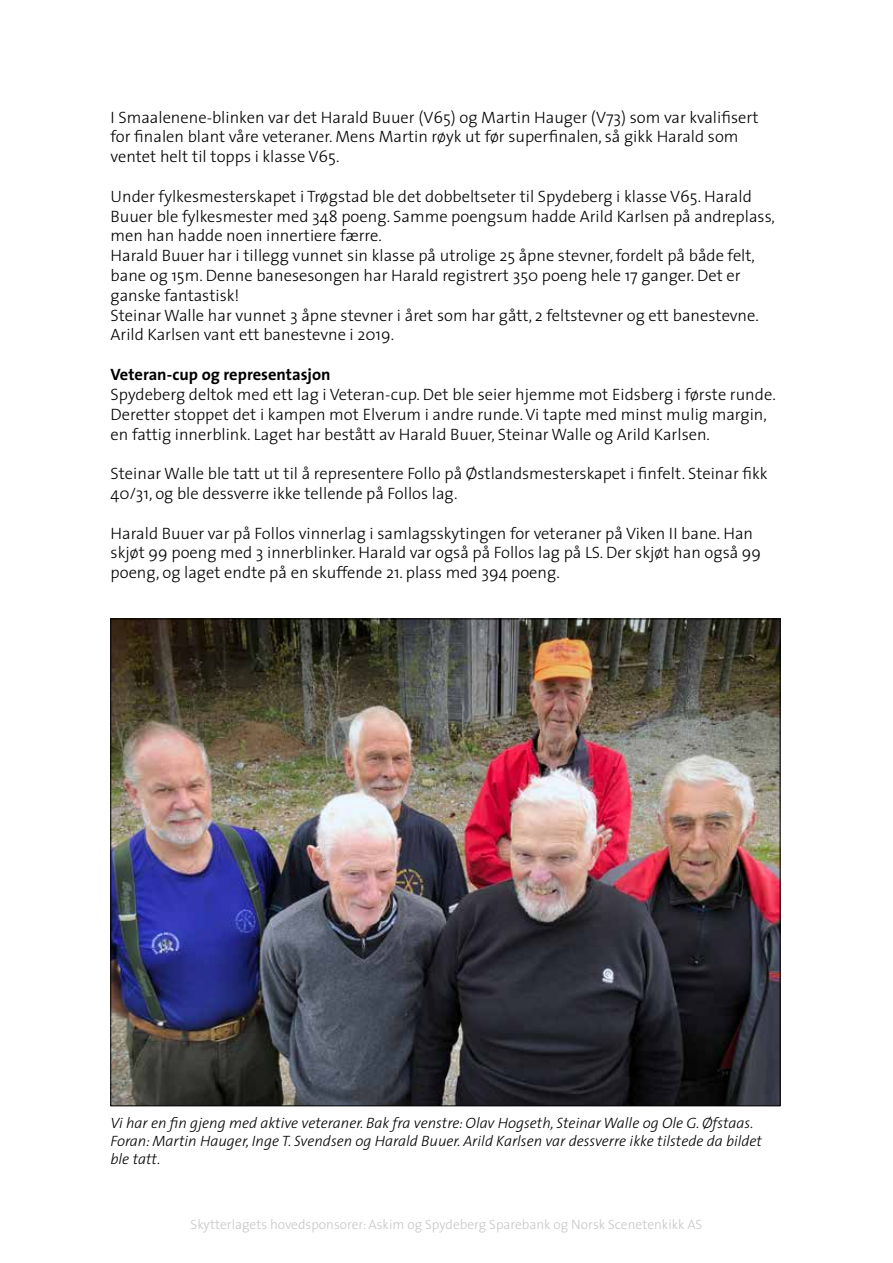
<style>
.page{position:relative;width:893px;height:1263px;background:#fff}
.page>*{position:absolute;margin:0;border:0;box-sizing:border-box;transform-origin:0 0}
.t1{font:300 16.5px/19.8px "The Sans";color:#000}
.t2{font:700 16.5px "The Sans";color:#000}
.t3{font:italic 300 15px/18px "The Sans";color:#000}
.t4{font:300 13.5px "The Sans";color:#c6c6c6}
</style>
<div class="page">
<img style="left:113px;top:621px;width:665px;height:483px">
<p class="t1" style="left:111px;top:107px;width:650px">I Smaalenene-blinken var det Harald Buuer (V65) og Martin Hauger (V73) som var kvalifisert for finalen blant våre veteraner. Mens Martin røyk ut før superfinalen, så gikk Harald som ventet helt til topps i klasse V65.</p>
<p class="t1" style="left:111px;top:186px;width:666px">Under fylkesmesterskapet i Trøgstad ble det dobbeltseter til Spydeberg i klasse V65. Harald Buuer ble fylkesmester med 348 poeng. Samme poengsum hadde Arild Karlsen på andreplass, men han hadde noen innertiere færre.<br>Harald Buuer har i tillegg vunnet sin klasse på utrolige 25 åpne stevner, fordelt på både felt, bane og 15m. Denne banesesongen har Harald registrert 350 poeng hele 17 ganger. Det er ganske fantastisk!<br>Steinar Walle har vunnet 3 åpne stevner i året som har gått, 2 feltstevner og ett banestevne.<br>Arild Karlsen vant ett banestevne i 2019.</p>
<p class="t2" style="left:111px;top:361px;width:222px">Veteran-cup og representasjon</p>
<p class="t1" style="left:111px;top:384px;width:667px">Spydeberg deltok med ett lag i Veteran-cup. Det ble seier hjemme mot Eidsberg i første runde.<br>Deretter stoppet det i kampen mot Elverum i andre runde. Vi tapte med minst mulig margin, en fattig innerblink. Laget har bestått av Harald Buuer, Steinar Walle og Arild Karlsen.</p>
<p class="t1" style="left:111px;top:463px;width:659px">Steinar Walle ble tatt ut til å representere Follo på Østlandsmesterskapet i finfelt. Steinar fikk<br>40/31, og ble dessverre ikke tellende på Follos lag.</p>
<p class="t1" style="left:111px;top:522px;width:652px">Harald Buuer var på Follos vinnerlag i samlagsskytingen for veteraner på Viken II bane. Han skjøt 99 poeng med 3 innerblinker. Harald var også på Follos lag på LS. Der skjøt han også 99 poeng, og laget endte på en skuffende 21. plass med 394 poeng.</p>
<p class="t3" style="left:111px;top:1114px;width:653px">Vi har en fin gjeng med aktive veteraner. Bak fra venstre: Olav Hogseth, Steinar Walle og Ole G. Øfstaas.<br>Foran: Martin Hauger, Inge T. Svendsen og Harald Buuer. Arild Karlsen var dessverre ikke tilstede da bildet ble tatt.</p>
<p class="t4" style="left:191px;top:1213px;width:513px">Skytterlagets hovedsponsorer: Askim og Spydeberg Sparebank og Norsk Scenetenkikk AS</p>
</div>
